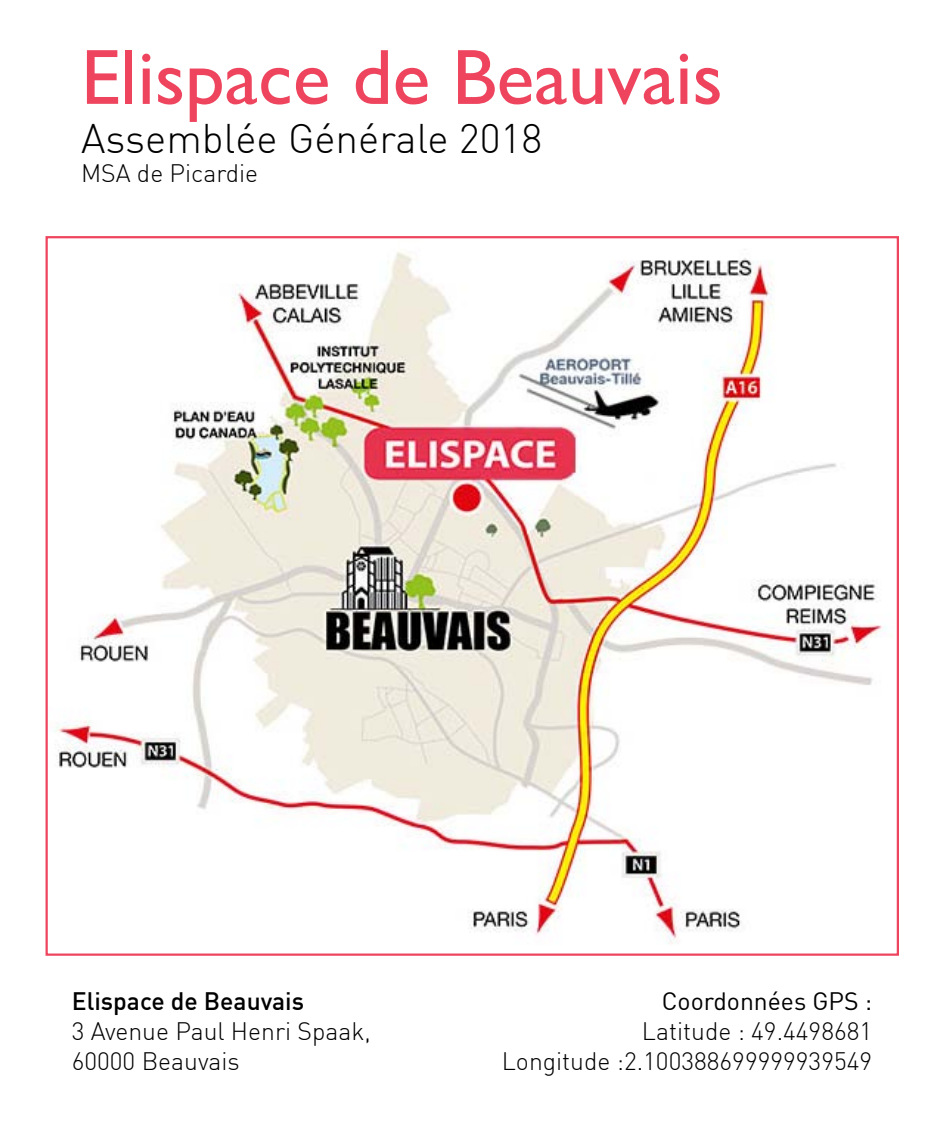
<style>
.page{position:relative;width:944px;height:1125px;background:#fff}
.page>*{position:absolute;margin:0;border:0;box-sizing:border-box;transform-origin:0 0}
.t1{font:78.75px "Gill Sans";color:#ee445e}
.t2{font:300 40.5px "DIN";color:#000}
.t3{font:300 24.75px/29.7px "DIN";color:#000}
.t4{font:500 24.75px "DIN";color:#000}
.t5{font:24.75px "DIN";color:#000}
</style>
<div class="page">
<img style="left:55px;top:252px;width:832px;height:692px">
<h1 class="t1" style="left:81px;top:32px;width:643px">Elispace de Beauvais</h1>
<h2 class="t2" style="left:81px;top:113px;width:463px">Assemblée Générale 2018</h2>
<p class="t3" style="left:81px;top:158px;width:179px">MSA de Picardie</p>
<p class="t4" style="left:72px;top:986px;width:234px">Elispace de Beauvais</p>
<p class="t3" style="left:72px;top:1016px;width:301px">3 Avenue Paul Henri Spaak,<br>60000 Beauvais</p>
<p class="t5" style="left:662px;top:986px;width:212px">Coordonnées GPS :</p>
<p class="t3" style="left:502px;top:1016px;width:372px;text-align:right">Latitude : 49.4498681<br>Longitude :2.100388699999939549</p>
</div>
